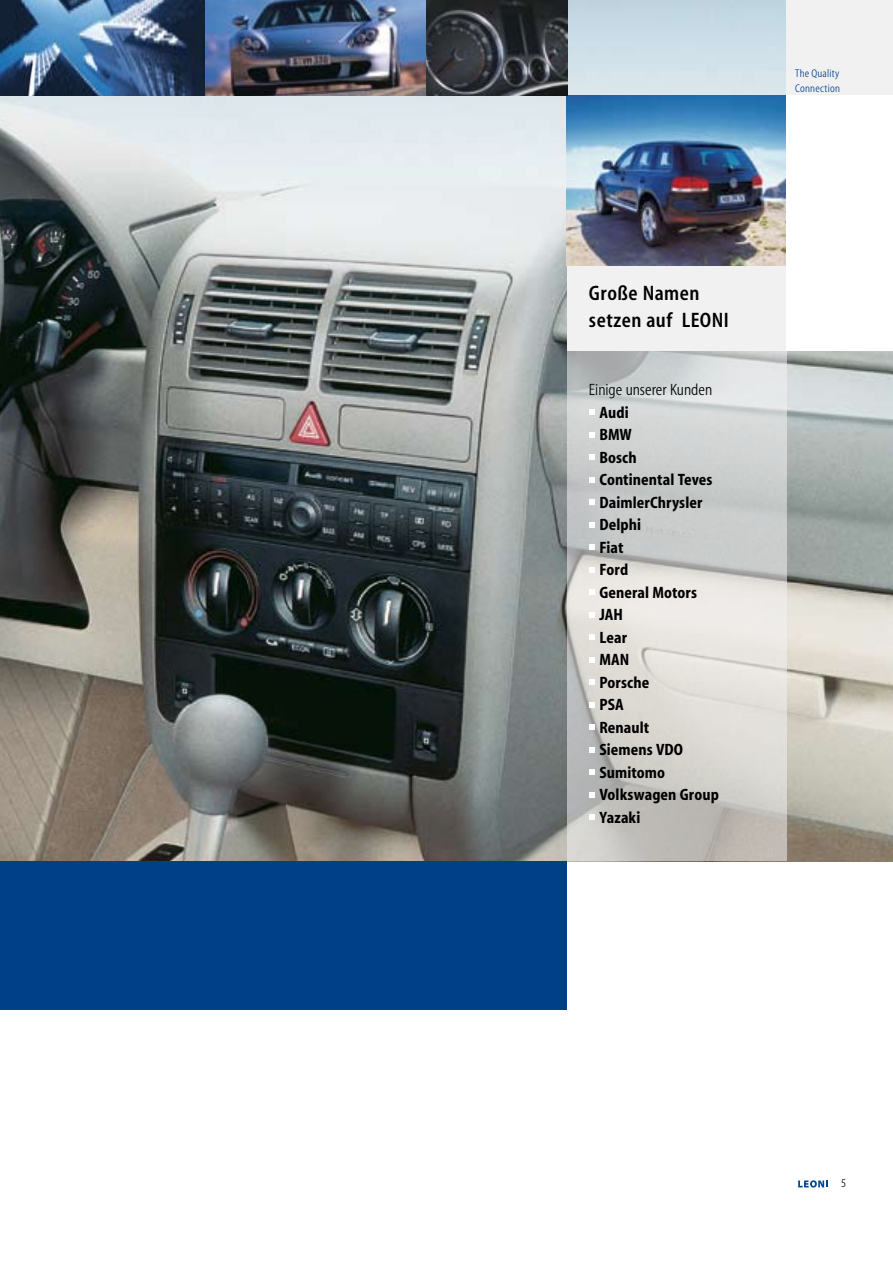
<style>
.page{position:relative;width:893px;height:1263px;background:#fff}
.page>*{position:absolute;margin:0;border:0;box-sizing:border-box;transform-origin:0 0}
.t1{font:semi-condensed 21px/27px "Myriad";letter-spacing:.025em;color:#000}
.t2{font:700 condensed 16.5px/22.5px "Myriad";letter-spacing:.005em;color:#000}
.t3{font:16.5px "Myriad Condensed";color:#000}
.t4{font:11.25px/15px "Myriad Condensed";letter-spacing:.02em;color:#004089}
</style>
<div class="page">
<svg style="left:798px;top:1180px;width:30px;height:7px"></svg>
<img style="left:0;top:0;width:893px;height:861px">
<div style="left:787px;top:0;width:106px;height:96px;background:#f1f1f2"></div>
<svg style="left:567px;top:351px;width:220px;height:510px;background:#d1d1ce"></svg>
<svg style="left:589px;top:409px;width:5px;height:6px"></svg>
<svg style="left:589px;top:432px;width:5px;height:5px"></svg>
<svg style="left:589px;top:454px;width:5px;height:6px"></svg>
<svg style="left:589px;top:477px;width:5px;height:5px"></svg>
<svg style="left:589px;top:499px;width:5px;height:6px"></svg>
<svg style="left:589px;top:522px;width:5px;height:5px"></svg>
<svg style="left:589px;top:544px;width:5px;height:6px"></svg>
<svg style="left:589px;top:567px;width:5px;height:5px"></svg>
<svg style="left:589px;top:589px;width:5px;height:6px"></svg>
<svg style="left:589px;top:612px;width:5px;height:5px"></svg>
<svg style="left:589px;top:634px;width:5px;height:6px"></svg>
<svg style="left:589px;top:657px;width:5px;height:5px"></svg>
<svg style="left:589px;top:679px;width:5px;height:6px"></svg>
<svg style="left:589px;top:702px;width:5px;height:5px"></svg>
<svg style="left:589px;top:724px;width:5px;height:6px"></svg>
<svg style="left:589px;top:747px;width:5px;height:5px"></svg>
<svg style="left:589px;top:769px;width:5px;height:6px"></svg>
<svg style="left:589px;top:792px;width:5px;height:5px"></svg>
<svg style="left:589px;top:814px;width:5px;height:6px"></svg>
<div style="left:0;top:861px;width:567px;height:149px;background:#004089"></div>
<div style="left:567px;top:263px;width:220px;height:88px;background:#f1f1f2"></div>
<img style="left:567px;top:96px;width:220px;height:170px">
<img style="left:0;top:0;width:567px;height:96px">
<div style="left:787px;top:96px;width:106px;height:255px;background:#fff"></div>
<p class="t4" style="left:795px;top:66px;width:46px">The Quality<br>Connection</p>
<p class="t1" style="left:589px;top:280px;width:141px">Große Namen setzen auf LEONI</p>
<p class="t3" style="left:589px;top:381px;width:125px">Einige unserer Kunden</p>
<p class="t2" style="left:599px;top:401px;width:121px">Audi<br>BMW<br>Bosch<br>Continental Teves<br>DaimlerChrysler<br>Delphi<br>Fiat<br>Ford<br>General Motors<br>JAH<br>Lear<br>MAN<br>Porsche<br>PSA<br>Renault<br>Siemens VDO<br>Sumitomo<br>Volkswagen Group<br>Yazaki</p>
</div>
